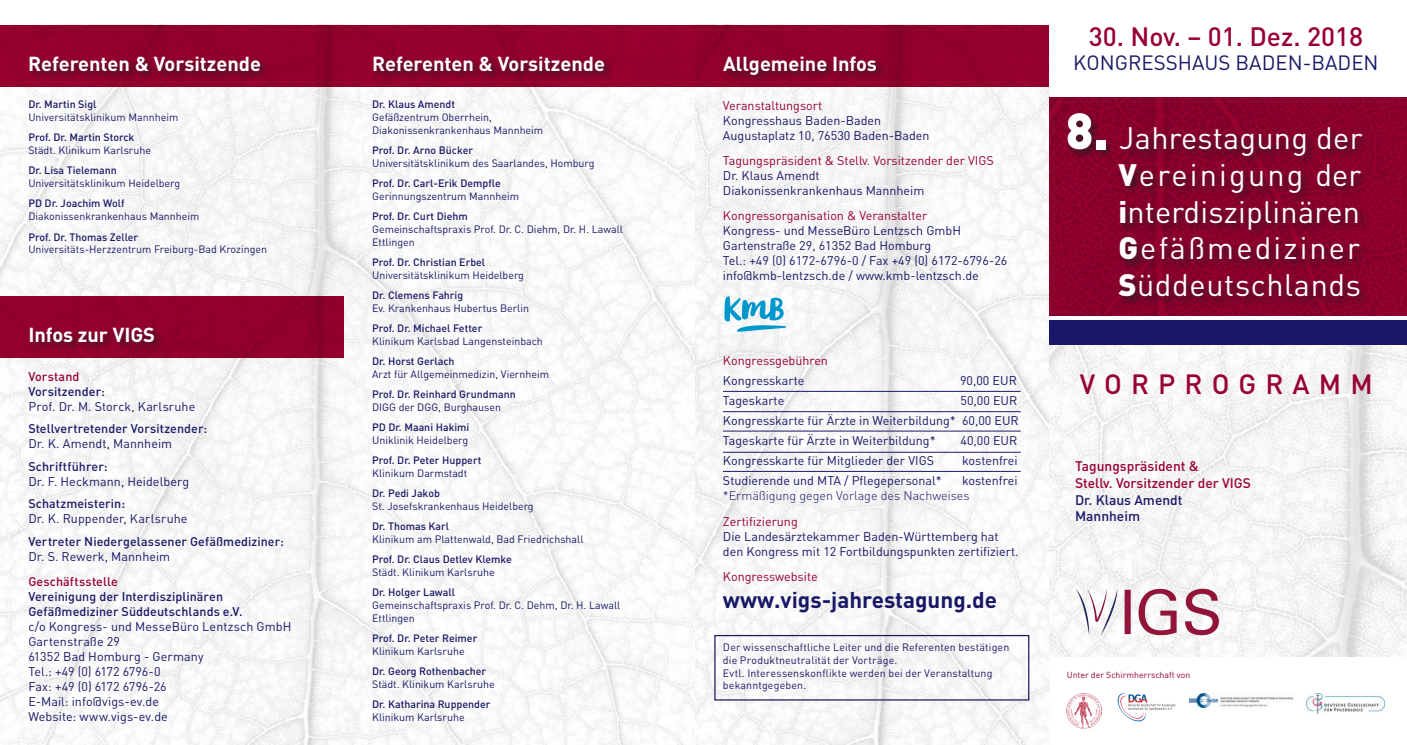
<style>
.page{position:relative;width:1407px;height:745px;background:#fff}
.page>*{position:absolute;margin:0;border:0;box-sizing:border-box;transform-origin:0 0}
.t1{font:30.62px/36.8px "DIN Pro";letter-spacing:.02em;color:#fff;text-align:justify}
.t2{font:500 27.5px "DIN Pro";letter-spacing:.33em;color:#980030}
.t3{font:500 26.25px "DIN Pro";color:#980030}
.t4{font:700 22.5px "DIN Pro";color:#181867}
.t5{font:20.5px "DIN";color:#181867}
.t6{font:700 20px "DIN Pro";color:#fff}
.t7{font:500 13.75px/16.5px "DIN Pro";color:#980030}
.t8{font:500 13.75px/16.5px "DIN Pro";color:#181867}
.t9{font:12.5px/15px "DIN Pro";color:#181867}
.t10{font:500 12.5px/15px "DIN Pro";letter-spacing:.005em;color:#181867}
.t11{font:12.5px "DIN Pro";color:#980030}
.t12{font:300 12.5px "DIN Pro";color:#181867}
.t13{font:500 12.5px "DIN Pro";letter-spacing:.01em;color:#980030}
.t14{font:10.62px/12.8px "DIN Pro";color:#181867}
.t15{font:500 10.62px "DIN Pro";color:#181867}
.t16{font:10.62px/12.8px "DIN Pro";letter-spacing:.015em;color:#1d1866}
.t17{font:8.75px "DIN Pro";color:#980030}
.s1{font-weight:900;font-size:50px}
.s2{font-weight:900}
</style>
<div class="page">
<img style="left:0;top:86px;width:1049px;height:658px">
<img style="left:1049px;top:345px;width:358px;height:311px">
<div style="left:0;top:25px;width:1049px;height:61px;background:#980030"></div>
<div style="left:1049px;top:320px;width:358px;height:25px;background:#181867"></div>
<svg style="left:1049px;top:97px;width:358px;height:218px;background:#8a002b"></svg>
<svg style="left:1117px;top:693px;width:58px;height:28px"></svg>
<img style="left:1189px;top:693px;width:105px;height:13px">
<img style="left:1066px;top:693px;width:36px;height:35px">
<img style="left:1307px;top:693px;width:78px;height:20px">
<div style="left:0;top:296px;width:344px;height:61px;background:#980030"></div>
<hr style="left:723px;top:391px;width:297px;height:1px;background:#1a1d67">
<hr style="left:723px;top:411px;width:297px;height:1px;background:#1a1d67">
<hr style="left:723px;top:430px;width:297px;height:1px;background:#1a1d67">
<hr style="left:723px;top:452px;width:297px;height:1px;background:#1a1d67">
<hr style="left:723px;top:471px;width:297px;height:1px;background:#1a1d67">
<div style="left:1065px;top:111px;width:308px;height:196px;background:#241f1f;opacity:.75"></div>
<div style="left:721px;top:54px;width:165px;height:31px;background:#241f1f;opacity:.75"></div>
<div style="left:371px;top:53px;width:243px;height:28px;background:#241f1f;opacity:.75"></div>
<div style="left:714px;top:634px;width:315px;height:66px;border:1px solid #1d1866"></div>
<div style="left:27px;top:53px;width:244px;height:28px;background:#241f1f;opacity:.75"></div>
<div style="left:27px;top:324px;width:137px;height:28px;background:#241f1f;opacity:.75"></div>
<img style="left:1075px;top:585px;width:146px;height:54px">
<svg style="left:724px;top:296px;width:62px;height:35px"></svg>
<h3 class="t6" style="left:28px;top:50px;width:234px">Referenten &amp; Vorsitzende</h3>
<p class="t15" style="left:28px;top:97px;width:70px">Dr. Martin Sigl</p>
<p class="t14" style="left:28px;top:110px;width:152px">Universitätsklinikum Mannheim</p>
<p class="t15" style="left:28px;top:130px;width:107px">Prof. Dr. Martin Storck</p>
<p class="t14" style="left:28px;top:143px;width:124px">Städt. Klinikum Karlsruhe</p>
<p class="t15" style="left:28px;top:163px;width:90px">Dr. Lisa Tielemann</p>
<p class="t14" style="left:28px;top:176px;width:153px">Universitätsklinikum Heidelberg</p>
<p class="t15" style="left:28px;top:196px;width:98px">PD Dr. Joachim Wolf</p>
<p class="t14" style="left:28px;top:209px;width:173px">Diakonissenkrankenhaus Mannheim</p>
<p class="t15" style="left:28px;top:229px;width:111px">Prof. Dr. Thomas Zeller</p>
<p class="t14" style="left:28px;top:242px;width:240px">Universitäts-Herzzentrum Freiburg-Bad Krozingen</p>
<h3 class="t6" style="left:28px;top:321px;width:128px">Infos zur VIGS</h3>
<p class="t13" style="left:28px;top:367px;width:53px">Vorstand</p>
<p class="t10" style="left:28px;top:383px;width:78px">Vorsitzender:</p>
<p class="t9" style="left:28px;top:398px;width:169px">Prof. Dr. M. Storck, Karlsruhe</p>
<p class="t10" style="left:28px;top:420px;width:180px">Stellvertretender Vorsitzender:</p>
<p class="t9" style="left:28px;top:435px;width:145px">Dr. K. Amendt, Mannheim</p>
<p class="t10" style="left:28px;top:458px;width:81px">Schriftführer:</p>
<p class="t9" style="left:28px;top:473px;width:163px">Dr. F. Heckmann, Heidelberg</p>
<p class="t10" style="left:28px;top:495px;width:98px">Schatzmeisterin:</p>
<p class="t9" style="left:28px;top:510px;width:161px">Dr. K. Ruppender, Karlsruhe</p>
<p class="t10" style="left:28px;top:533px;width:257px">Vertreter Niedergelassener Gefäßmediziner:</p>
<p class="t9" style="left:28px;top:548px;width:143px">Dr. S. Rewerk, Mannheim</p>
<p class="t13" style="left:28px;top:572px;width:91px">Geschäftsstelle</p>
<p class="t10" style="left:28px;top:588px;width:216px">Vereinigung der Interdisziplinären<br>Gefäßmediziner Süddeutschlands e.V.</p>
<p class="t9" style="left:28px;top:618px;width:264px">c/o Kongress- und MesseBüro Lentzsch GmbH<br>Gartenstraße 29<br>61352 Bad Homburg - Germany<br>Tel.: +49 (0) 6172 6796-0<br>Fax: +49 (0) 6172 6796-26<br>E-Mail: info@vigs-ev.de<br>Website: www.vigs-ev.de</p>
<h3 class="t6" style="left:372px;top:50px;width:234px">Referenten &amp; Vorsitzende</h3>
<p class="t15" style="left:372px;top:97px;width:85px">Dr. Klaus Amendt</p>
<p class="t14" style="left:372px;top:110px;width:173px">Gefäßzentrum Oberrhein,<br>Diakonissenkrankenhaus Mannheim</p>
<p class="t15" style="left:372px;top:143px;width:103px">Prof. Dr. Arno Bücker</p>
<p class="t14" style="left:372px;top:156px;width:224px">Universitätsklinikum des Saarlandes, Homburg</p>
<p class="t15" style="left:372px;top:176px;width:130px">Prof. Dr. Carl-Erik Dempfle</p>
<p class="t14" style="left:372px;top:189px;width:148px">Gerinnungszentrum Mannheim</p>
<p class="t15" style="left:372px;top:209px;width:97px">Prof. Dr. Curt Diehm</p>
<p class="t14" style="left:372px;top:222px;width:252px">Gemeinschaftspraxis Prof. Dr. C. Diehm, Dr. H. Lawall<br>Ettlingen</p>
<p class="t15" style="left:372px;top:255px;width:115px">Prof. Dr. Christian Erbel</p>
<p class="t14" style="left:372px;top:268px;width:153px">Universitätsklinikum Heidelberg</p>
<p class="t15" style="left:372px;top:288px;width:93px">Dr. Clemens Fahrig</p>
<p class="t14" style="left:372px;top:301px;width:158px">Ev. Krankenhaus Hubertus Berlin</p>
<p class="t15" style="left:372px;top:321px;width:112px">Prof. Dr. Michael Fetter</p>
<p class="t14" style="left:372px;top:334px;width:172px">Klinikum Karlsbad Langensteinbach</p>
<p class="t15" style="left:372px;top:354px;width:84px">Dr. Horst Gerlach</p>
<p class="t14" style="left:372px;top:367px;width:178px">Arzt für Allgemeinmedizin, Viernheim</p>
<p class="t15" style="left:372px;top:387px;width:145px">Prof. Dr. Reinhard Grundmann</p>
<p class="t14" style="left:372px;top:400px;width:130px">DIGG der DGG, Burghausen</p>
<p class="t15" style="left:372px;top:420px;width:99px">PD Dr. Maani Hakimi</p>
<p class="t14" style="left:372px;top:433px;width:98px">Uniklinik Heidelberg</p>
<p class="t15" style="left:372px;top:453px;width:111px">Prof. Dr. Peter Huppert</p>
<p class="t14" style="left:372px;top:466px;width:97px">Klinikum Darmstadt</p>
<p class="t15" style="left:372px;top:486px;width:69px">Dr. Pedi Jakob</p>
<p class="t14" style="left:372px;top:499px;width:163px">St. Josefskrankenhaus Heidelberg</p>
<p class="t15" style="left:372px;top:519px;width:79px">Dr. Thomas Karl</p>
<p class="t14" style="left:372px;top:532px;width:213px">Klinikum am Plattenwald, Bad Friedrichshall</p>
<p class="t15" style="left:372px;top:552px;width:141px">Prof. Dr. Claus Detlev Klemke</p>
<p class="t14" style="left:372px;top:565px;width:124px">Städt. Klinikum Karlsruhe</p>
<p class="t15" style="left:372px;top:585px;width:84px">Dr. Holger Lawall</p>
<p class="t14" style="left:372px;top:598px;width:250px">Gemeinschaftspraxis Prof. Dr. C. Dehm, Dr. H. Lawall<br>Ettlingen</p>
<p class="t15" style="left:372px;top:630px;width:107px">Prof. Dr. Peter Reimer</p>
<p class="t14" style="left:372px;top:644px;width:94px">Klinikum Karlsruhe</p>
<p class="t15" style="left:372px;top:663px;width:116px">Dr. Georg Rothenbacher</p>
<p class="t14" style="left:372px;top:677px;width:124px">Städt. Klinikum Karlsruhe</p>
<p class="t15" style="left:372px;top:696px;width:120px">Dr. Katharina Ruppender</p>
<p class="t14" style="left:372px;top:710px;width:94px">Klinikum Karlsruhe</p>
<h3 class="t6" style="left:723px;top:50px;width:155px">Allgemeine Infos</h3>
<p class="t11" style="left:723px;top:97px;width:101px">Veranstaltungsort</p>
<p class="t9" style="left:723px;top:112px;width:208px">Kongresshaus Baden-Baden<br>Augustaplatz 10, 76530 Baden-Baden</p>
<p class="t11" style="left:723px;top:152px;width:272px">Tagungspräsident &amp; Stellv. Vorsitzender der VIGS</p>
<p class="t9" style="left:723px;top:167px;width:203px">Dr. Klaus Amendt<br>Diakonissenkrankenhaus Mannheim</p>
<p class="t11" style="left:723px;top:207px;width:206px">Kongressorganisation &amp; Veranstalter</p>
<p class="t9" style="left:723px;top:222px;width:286px">Kongress- und MesseBüro Lentzsch GmbH Gartenstraße 29, 61352 Bad Homburg<br>Tel.: +49 (0) 6172-6796-0 / Fax +49 (0) 6172-6796-26 info@kmb-lentzsch.de / www.kmb-lentzsch.de</p>
<p class="t11" style="left:723px;top:352px;width:106px">Kongressgebühren</p>
<p class="t9" style="left:723px;top:372px;width:83px">Kongresskarte</p>
<p class="t9" style="left:960px;top:372px;width:58px">90,00 EUR</p>
<p class="t9" style="left:723px;top:392px;width:63px">Tageskarte</p>
<p class="t9" style="left:723px;top:390px;width:297px;line-height:20px;text-indent:237px">50,00 EUR<br>Kongresskarte für Ärzte in Weiterbildung* 60,00 EUR<br>Tageskarte für Ärzte in Weiterbildung*</p>
<p class="t9" style="left:960px;top:432px;width:58px">40,00 EUR</p>
<p class="t9" style="left:723px;top:452px;width:213px">Kongresskarte für Mitglieder der VIGS</p>
<p class="t9" style="left:962px;top:452px;width:57px">kostenfrei</p>
<p class="t9" style="left:723px;top:472px;width:220px">Studierende und MTA / Pflegepersonal*</p>
<p class="t9" style="left:962px;top:472px;width:57px">kostenfrei</p>
<p class="t12" style="left:723px;top:487px;width:248px">*Ermäßigung gegen Vorlage des Nachweises</p>
<p class="t11" style="left:723px;top:512px;width:76px">Zertifizierung</p>
<p class="t9" style="left:723px;top:528px;width:297px">Die Landesärztekammer Baden-Württemberg hat den Kongress mit 12 Fortbildungspunkten zertifiziert.</p>
<p class="t11" style="left:723px;top:567px;width:96px">Kongresswebsite</p>
<h3 class="t4" style="left:723px;top:584px;width:276px">www.vigs-jahrestagung.de</h3>
<p class="t16" style="left:723px;top:640px;width:288px">Der wissenschaftliche Leiter und die Referenten bestätigen die Produktneutralität der Vorträge.<br>Evtl. Interessenskonflikte werden bei der Veranstaltung bekanntgegeben.</p>
<h3 class="t3" style="left:1089px;top:18px;width:276px">30. Nov. – 01. Dez. 2018</h3>
<h3 class="t5" style="left:1073px;top:50px;width:307px">KONGRESSHAUS BADEN-BADEN</h3>
<h1 class="t1" style="left:1118px;top:118px;width:246px;text-indent:-53px"><span class="s1">8.</span> Jahrestagung der <span class="s2">V</span>ereinigung der <span class="s2">i</span>nterdisziplinären <span class="s2">G</span>efäßmediziner <span class="s2">S</span>üddeutschlands</h1>
<h2 class="t2" style="left:1080px;top:364px;width:294px">VORPROGRAMM</h2>
<p class="t7" style="left:1075px;top:457px;width:177px">Tagungspräsident &amp;<br>Stellv. Vorsitzender der VIGS</p>
<p class="t8" style="left:1075px;top:490px;width:109px">Dr. Klaus Amendt<br>Mannheim</p>
<p class="t17" style="left:1066px;top:668px;width:125px">Unter der Schirmherrschaft von</p>
</div>
